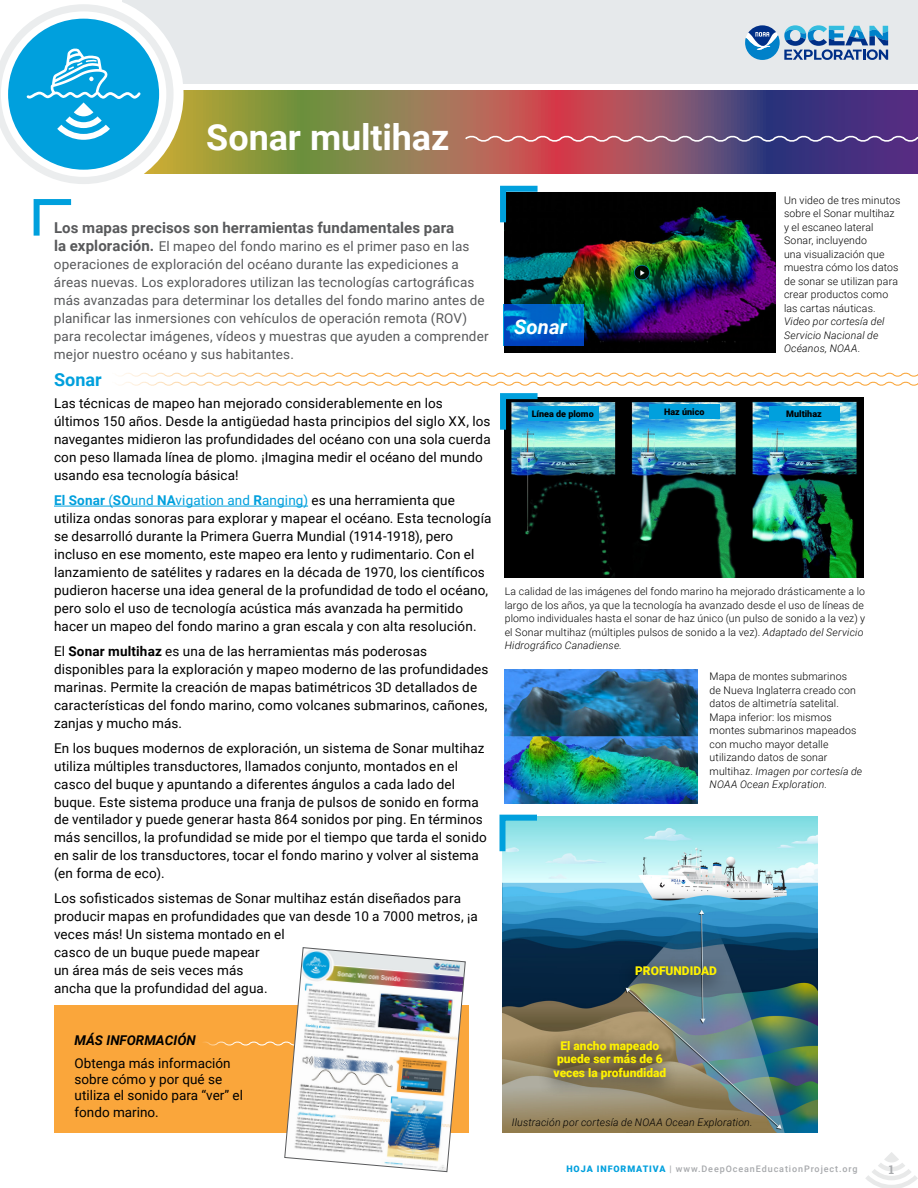
<style>
.page{position:relative;width:918px;height:1188px;background:#fff}
.page>*{position:absolute;margin:0;border:0;box-sizing:border-box;transform-origin:0 0}
.t1{font:700 36px "Roboto";letter-spacing:-.005em;color:#fff}
.t2{font:italic 700 20.25px "Roboto";letter-spacing:.005em;color:#fff}
.Body_Copy{font:700 18px "Roboto";color:#00a0dd}
.Body_Copy-2{font:700 15px "Roboto";letter-spacing:.01em;color:#58595b}
.Body_Copy-3{font:13.5px/18px "Roboto";letter-spacing:.01em;color:#000}
.Body_Copy-4{font:13.5px/18px "Roboto";letter-spacing:.01em;color:#58595b}
.Body_Copy-5{font:13.5px "Roboto";letter-spacing:.01em;color:#00a0dd}
.t3{font:italic 700 13.5px "Roboto";color:#000}
.t4{font:900 12px/13.5px "Roboto";color:#fff200;text-align:center}
.t5{font:700 12px "Roboto Slab";color:#a7a9ac}
.t6{font:300 10.5px/13.5px "Roboto";letter-spacing:.015em;color:#000}
.t7{font:italic 300 10.5px "Roboto";letter-spacing:.015em;color:#000}
.t8{font:500 9px "Roboto";letter-spacing:.1em;color:#a7a9ac}
.t9{font:900 9px "Roboto";color:#000}
.s1{font-weight:700;font-size:15px}
.s2{font-weight:700}
.s3{color:#000}
.s4{font-style:italic}
.s5{font-weight:900;color:#00a0dd}
</style>
<div class="page">
<div style="left:122px;top:0;width:796px;height:84px;background:#e6e9eb"></div>
<svg style="left:184px;top:90px;width:734px;height:84px;background:#85635c"></svg>
<svg style="left:463px;top:134px;width:455px;height:10px;background:#946584"></svg>
<svg style="left:865px;top:1152px;width:53px;height:36px"></svg>
<img style="left:505px;top:192px;width:271px;height:161px">
<svg style="left:0;top:2px;width:184px;height:234px"></svg>
<hr style="left:54px;top:506px;width:254px;height:1px;background:#00a0dd">
<img style="left:505px;top:436px;width:359px;height:141px">
<img style="left:505px;top:669px;width:193px;height:135px">
<svg style="left:122px;top:372px;width:796px;height:64px"></svg>
<svg style="left:503px;top:304px;width:81px;height:42px;background:#0069c9"></svg>
<img style="left:502px;top:816px;width:316px;height:316px">
<svg style="left:499px;top:814px;width:44px;height:43px;background:#7fd7e8"></svg>
<svg style="left:500px;top:185px;width:44px;height:43px;background:#0e303e"></svg>
<div style="left:55px;top:1006px;width:414px;height:127px;background:#faa63b"></div>
<img style="left:199px;top:947px;width:267px;height:225px">
<div style="left:537px;top:1033px;width:141px;height:65px;background:#000;opacity:.75"></div>
<svg style="left:745px;top:25px;width:143px;height:35px"></svg>
<div style="left:769px;top:406px;width:70px;height:14px;background:#00a0dd"></div>
<div style="left:649px;top:404px;width:71px;height:15px;background:#00a0dd"></div>
<div style="left:528px;top:406px;width:71px;height:15px;background:#00a0dd"></div>
<div style="left:618px;top:957px;width:110px;height:39px;background:#000;opacity:.75"></div>
<p class="t1" style="left:206px;top:112px;width:245px">Sonar multihaz</p>
<p class="Body_Copy-2" style="left:54px;top:217px;width:402px">Los mapas precisos son herramientas fundamentales para</p>
<p class="Body_Copy-4" style="left:54px;top:237px;width:436px"><span class="s1">la exploración.</span> El mapeo del fondo marino es el primer paso en las operaciones de exploración del océano durante las expediciones a áreas nuevas. Los exploradores utilizan las tecnologías cartográficas más avanzadas para determinar los detalles del fondo marino antes de planificar las inmersiones con vehículos de operación remota (ROV) para recolectar imágenes, vídeos y muestras que ayuden a comprender mejor nuestro océano y sus habitantes.</p>
<p class="Body_Copy" style="left:54px;top:367px;width:49px">Sonar</p>
<p class="Body_Copy-3" style="left:54px;top:394px;width:438px">Las técnicas de mapeo han mejorado considerablemente en los últimos 150 años. Desde la antigüedad hasta principios del siglo XX, los navegantes midieron las profundidades del océano con una sola cuerda con peso llamada línea de plomo. ¡Imagina medir el océano del mundo usando esa tecnología básica!</p>
<p class="Body_Copy-5" style="left:54px;top:491px;width:403px"><span class="s2">El Sonar</span> (<span class="s2">SO</span>und <span class="s2">NA</span>vigation and <span class="s2">R</span>anging) <span class="s3">es una herramienta que</span></p>
<p class="Body_Copy-3" style="left:54px;top:509px;width:439px">utiliza ondas sonoras para explorar y mapear el océano. Esta tecnología se desarrolló durante la Primera Guerra Mundial (1914-1918), pero incluso en ese momento, este mapeo era lento y rudimentario. Con el lanzamiento de satélites y radares en la década de 1970, los científicos pudieron hacerse una idea general de la profundidad de todo el océano, pero solo el uso de tecnología acústica más avanzada ha permitido hacer un mapeo del fondo marino a gran escala y con alta resolución.</p>
<p class="Body_Copy-3" style="left:54px;top:641px;width:436px">El <span class="s2">Sonar multihaz</span> es una de las herramientas más poderosas disponibles para la exploración y mapeo moderno de las profundidades marinas. Permite la creación de mapas batimétricos 3D detallados de características del fondo marino, como volcanes submarinos, cañones, zanjas y mucho más.</p>
<p class="Body_Copy-3" style="left:54px;top:738px;width:434px">En los buques modernos de exploración, un sistema de Sonar multihaz utiliza múltiples transductores, llamados conjunto, montados en el casco del buque y apuntando a diferentes ángulos a cada lado del buque. Este sistema produce una franja de pulsos de sonido en forma de ventilador y puede generar hasta 864 sonidos por ping. En términos más sencillos, la profundidad se mide por el tiempo que tarda el sonido en salir de los transductores, tocar el fondo marino y volver al sistema (en forma de eco).</p>
<p class="Body_Copy-3" style="left:54px;top:889px;width:425px">Los sofisticados sistemas de Sonar multihaz están diseñados para producir mapas en profundidades que van desde 10 a 7000 metros, ¡a veces más! Un sistema montado en el<br>casco de un buque puede mapear<br>un área más de seis veces más<br>ancha que la profundidad del agua.</p>
<h2 class="t2" style="left:514px;top:313px;width:54px">Sonar</h2>
<p class="t6" style="left:784px;top:193px;width:118px">Un video de tres minutos sobre el Sonar multihaz y el escaneo lateral<br>Sonar, incluyendo<br>una visualización que muestra cómo los datos de sonar se utilizan para crear productos como las cartas náuticas.<br><span class="s4">Video por cortesía del<br>Servicio Nacional de<br>Océanos, NOAA.</span></p>
<p class="t9" style="left:532px;top:407px;width:64px">Línea de plomo</p>
<p class="t9" style="left:664px;top:406px;width:42px">Haz único</p>
<p class="t9" style="left:786px;top:407px;width:37px">Multihaz</p>
<p class="t6" style="left:505px;top:584px;width:362px">La calidad de las imágenes del fondo marino ha mejorado drásticamente a lo largo de los años, ya que la tecnología ha avanzado desde el uso de líneas de plomo individuales hasta el sonar de haz único (un pulso de sonido a la vez) y el Sonar multihaz (múltiples pulsos de sonido a la vez). <span class="s4">Adaptado del Servicio Hidrográfico Canadiense.</span></p>
<p class="t6" style="left:710px;top:670px;width:154px">Mapa de montes submarinos<br>de Nueva Inglaterra creado con datos de altimetría satelital.<br>Mapa inferior: los mismos montes submarinos mapeados con mucho mayor detalle utilizando datos de sonar multihaz. <span class="s4">Imagen por cortesía de<br>NOAA Ocean Exploration.</span></p>
<p class="t4" style="left:635px;top:964px;width:83px">PROFUNDIDAD</p>
<p class="t3" style="left:75px;top:1031px;width:123px">MÁS INFORMACIÓN</p>
<p class="Body_Copy-3" style="left:75px;top:1055px;width:170px;line-height:16.2px">Obtenga más información sobre cómo y por qué se utiliza el sonido para “ver” el fondo marino.</p>
<p class="t4" style="left:553px;top:1038px;width:114px">El ancho mapeado puede ser más de 6 veces la profundidad</p>
<p class="t7" style="left:512px;top:1114px;width:242px">Ilustración por cortesía de NOAA Ocean Exploration.</p>
<p class="t8" style="left:566px;top:1162px;width:293px"><span class="s5">HOJA INFORMATIVA</span> | www.DeepOceanEducationProject.org</p>
<p class="t5" style="left:889px;top:1161px;width:7px">1</p>
</div>
